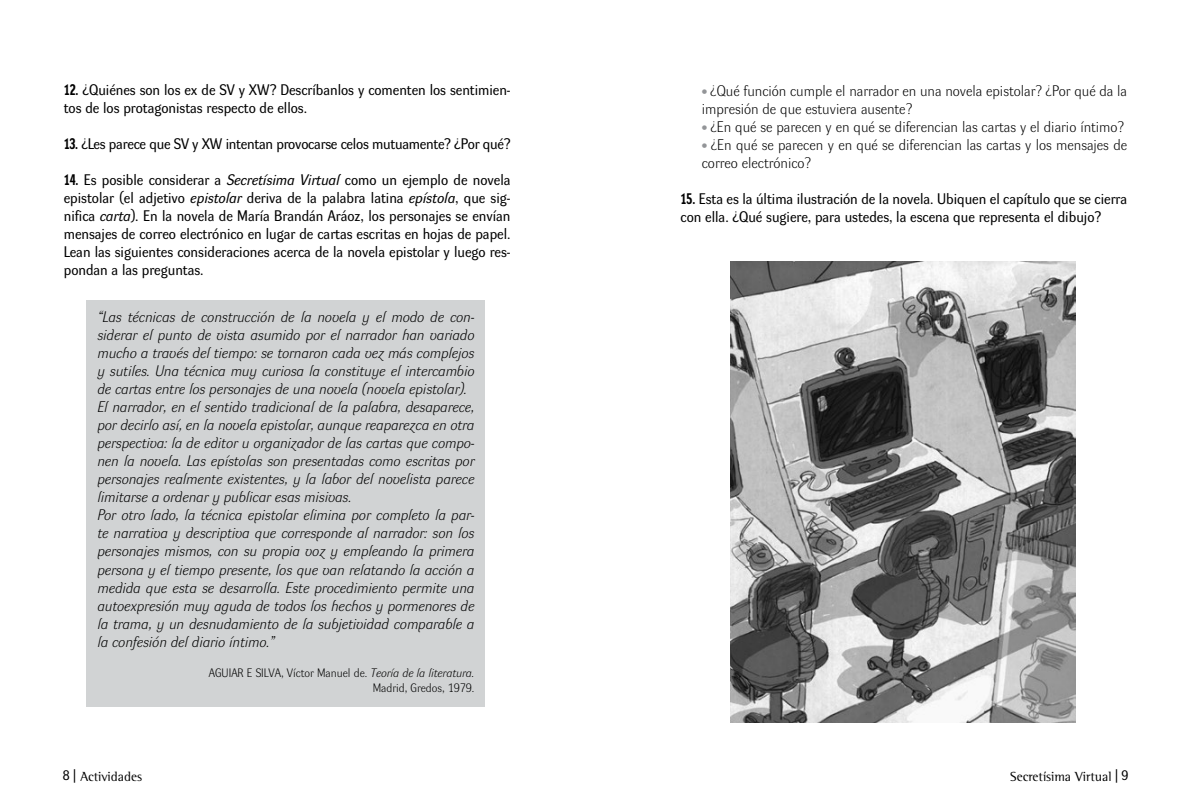
<style>
.page{position:relative;width:1191px;height:808px;background:#fff}
.page>*{position:absolute;margin:0;border:0;box-sizing:border-box;transform-origin:0 0}
.t1{font:italic 300 15px/18px "Dynamo";color:#000}
.t2{font:15px/18px "Dynamo";color:#000}
.t3{font:300 15px/18px "Dynamo";color:#000}
.t4{font:13.5px "Rotis Semi Serif Std";color:#000}
.t5{font:300 12px/15px "Dynamo";color:#000;text-align:right}
.s1{font-weight:700;font-stretch:condensed}
.s2{font-style:italic}
.s3{font-style:inherit}
.s4{font-size:12px;color:#939598}
.s5{font-family:"Dynamo"}
</style>
<div class="page">
<div style="left:87px;top:301px;width:398px;height:406px;background:#d1d3d4"></div>
<img style="left:730px;top:262px;width:345px;height:461px">
<p class="t2" style="left:64px;top:81px;width:448px"><span class="s1">12.</span> ¿Quiénes son los ex de SV y XW? Descríbanlos y comenten los sentimien&shy;tos de los protagonistas respecto de ellos.</p>
<p class="t2" style="left:64px;top:135px;width:448px"><span class="s1">13.</span> ¿Les parece que SV y XW intentan provocarse celos mutuamente? ¿Por qué?</p>
<p class="t2" style="left:64px;top:171px;width:448px;text-align:justify"><span class="s1">14.</span> Es posible considerar a <span class="s2">Secretísima Virtual</span> como un ejemplo de novela epistolar (el adjetivo <span class="s2">epistolar</span> deriva de la palabra latina <span class="s2">epístola</span>, que sig&shy;nifica <span class="s2">carta</span>). En la novela de María Brandán Aráoz, los personajes se envían mensajes de correo electrónico en lugar de cartas escritas en hojas de papel.<br>Lean las siguientes consideraciones acerca de la novela epistolar y luego res&shy;pondan a las preguntas.</p>
<p class="t1" style="left:97px;top:308px;width:378px">“Las técnicas de construcción de la novela y el modo de con&shy;siderar el punto de vista asumido por el narrador han variado mucho a través del tiempo: se tornaron cada vez más complejos y sutiles. Una técnica muy curiosa la constituye el intercambio de cartas entre los personajes de una novela (novela epistolar).<br>El narrador, en el sentido tradicional de la palabra, desaparece, por decirlo así, en la novela epistolar, aunque reaparezca en otra perspectiva: la de editor u organizador de las cartas que compo&shy;nen la novela. Las epístolas son presentadas como escritas por personajes realmente existentes, y la labor del novelista parece limitarse a ordenar y publicar esas misivas.<br>Por otro lado, la técnica epistolar elimina por completo la par&shy;te narrativa y descriptiva que corresponde al narrador: son los personajes mismos, con su propia voz y empleando la primera persona y el tiempo presente, los que van relatando la acción a medida que esta se desarrolla. Este procedimiento permite una autoexpresión muy aguda de todos los hechos y pormenores de la trama, y un desnudamiento de la subjetividad comparable a la confesión del diario íntimo.”</p>
<p class="t5" style="left:209px;top:665px;width:267px">A<span class="s3">GUIAR E SILVA</span>, Víctor Manuel de. <span class="s2">Teoría de la literatura.<br></span>Madrid, Gredos, 1979.</p>
<p class="t3" style="left:702px;top:82px;width:427px"><span class="s4">•</span> ¿Qué función cumple el narrador en una novela epistolar? ¿Por qué da la impresión de que estuviera ausente?</p>
<p class="t3" style="left:702px;top:118px;width:424px"><span class="s4">•</span> ¿En qué se parecen y en qué se diferencian las cartas y el diario íntimo?</p>
<p class="t3" style="left:702px;top:136px;width:427px"><span class="s4">•</span> ¿En qué se parecen y en qué se diferencian las cartas y los mensajes de correo electrónico?</p>
<p class="t2" style="left:680px;top:190px;width:448px"><span class="s1">15.</span> Esta es la última ilustración de la novela. Ubiquen el capítulo que se cierra con ella. ¿Qué sugiere, para ustedes, la escena que representa el dibujo?</p>
<p class="t4" style="left:63px;top:768px;width:81px"><span class="s5">8 |</span> Actividades</p>
<p class="t4" style="left:1010px;top:768px;width:119px">Secretísima Virtual <span class="s5">| 9</span></p>
</div>
